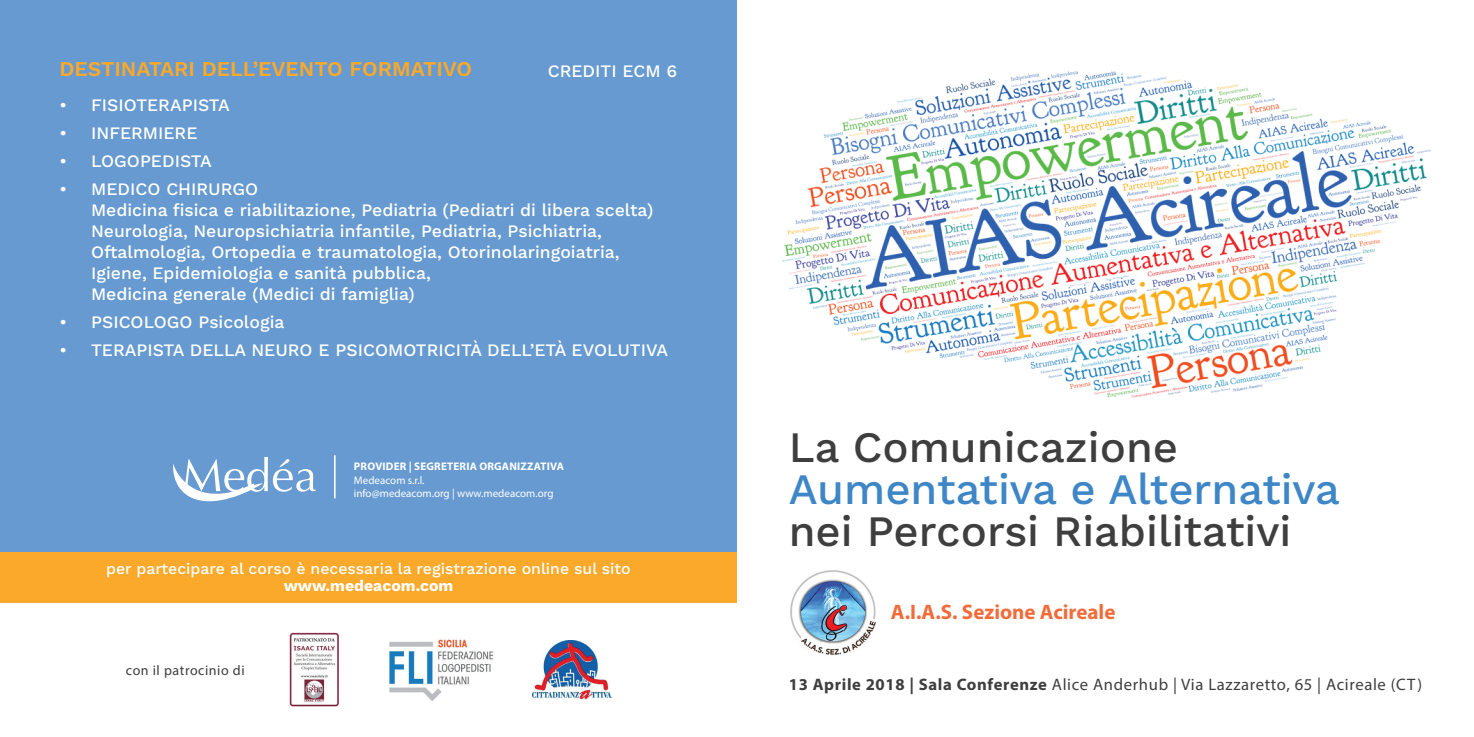
<style>
.page{position:relative;width:1474px;height:737px;background:#fff}
.page>*{position:absolute;margin:0;border:0;box-sizing:border-box;transform-origin:0 0}
.t1{font:500 43.4px "Work Sans";color:#3e3e3f}
.t2{font:500 43.4px "Work Sans";color:#3e86c6}
.t3{font:600 21px "Work Sans";color:#faa92a}
.t4{font:700 21px "Myriad Pro";color:#f26b3a}
.t5{font:500 17.5px/21px "Work Sans";color:#fff}
.t6{font:16.62px "Myriad Pro";letter-spacing:.04em;color:#3e3e3f}
.t7{font:500 15.75px "Work Sans";color:#fff}
.t8{font:700 15.75px "Work Sans";color:#fff}
.t9{font:14px "Myriad Pro";letter-spacing:.04em;color:#3e3e3f}
.t10{font:11.03px/12.6px "Myriad Pro";color:#fff}
.t11{font:700 11.03px "Myriad Pro";letter-spacing:.02em;color:#fff}
.s1{font-weight:700}
</style>
<div class="page">
<div style="left:0;top:0;width:737px;height:579px;background:#679ad0"></div>
<svg style="left:173px;top:457px;width:143px;height:44px"></svg>
<hr style="left:334px;top:455px;width:1px;height:43px;background:#fff">
<img style="left:782px;top:70px;width:649px;height:328px">
<div style="left:0;top:552px;width:737px;height:51px;background:#faa92a"></div>
<img style="left:790px;top:570px;width:86px;height:85px">
<img style="left:289px;top:633px;width:50px;height:74px">
<img style="left:389px;top:639px;width:105px;height:62px">
<img style="left:533px;top:640px;width:78px;height:59px">
<p class="t3" style="left:60px;top:56px;width:414px">DESTINATARI DELL’EVENTO FORMATIVO</p>
<p class="t5" style="left:60px;top:95px;width:172px">• FISIOTERAPISTA</p>
<p class="t5" style="left:60px;top:123px;width:139px">• INFERMIERE</p>
<p class="t5" style="left:60px;top:151px;width:154px">• LOGOPEDISTA</p>
<p class="t5" style="left:91px;top:179px;width:564px;text-indent:-32px">• MEDICO CHIRURGO<br>Medicina fisica e riabilitazione, Pediatria (Pediatri di libera scelta)<br>Neurologia, Neuropsichiatria infantile, Pediatria, Psichiatria, Oftalmologia, Ortopedia e traumatologia, Otorinolaringoiatria, Igiene, Epidemiologia e sanità pubblica,<br>Medicina generale (Medici di famiglia)</p>
<p class="t5" style="left:60px;top:312px;width:226px">• PSICOLOGO Psicologia</p>
<p class="t5" style="left:60px;top:340px;width:610px">• TERAPISTA DELLA NEURO E PSICOMOTRICITÀ DELL’ETÀ EVOLUTIVA</p>
<p class="t5" style="left:547px;top:61px;width:131px">CREDITI ECM 6</p>
<p class="t11" style="left:354px;top:458px;width:211px">PROVIDER | SEGRETERIA ORGANIZZATIVA</p>
<p class="t10" style="left:354px;top:474px;width:201px">Medeacom s.r.l.<br>info@medeacom.org | www.medeacom.org</p>
<p class="t7" style="left:106px;top:559px;width:526px">per partecipare al corso è necessaria la registrazione online sul sito</p>
<p class="t8" style="left:284px;top:577px;width:171px">www.medeacom.com</p>
<p class="t9" style="left:126px;top:662px;width:120px">con il patrocinio di</p>
<h1 class="t1" style="left:788px;top:422px;width:391px">La Comunicazione</h1>
<h1 class="t2" style="left:788px;top:463px;width:552px">Aumentativa e Alternativa</h1>
<h1 class="t1" style="left:788px;top:505px;width:504px">nei Percorsi Riabilitativi</h1>
<p class="t4" style="left:891px;top:598px;width:226px">A.I.A.S. Sezione Acireale</p>
<p class="t6" style="left:789px;top:674px;width:634px"><span class="s1">13 Aprile 2018 | Sala Conferenze</span> Alice Anderhub | Via Lazzaretto, 65 | Acireale (CT)</p>
</div>
